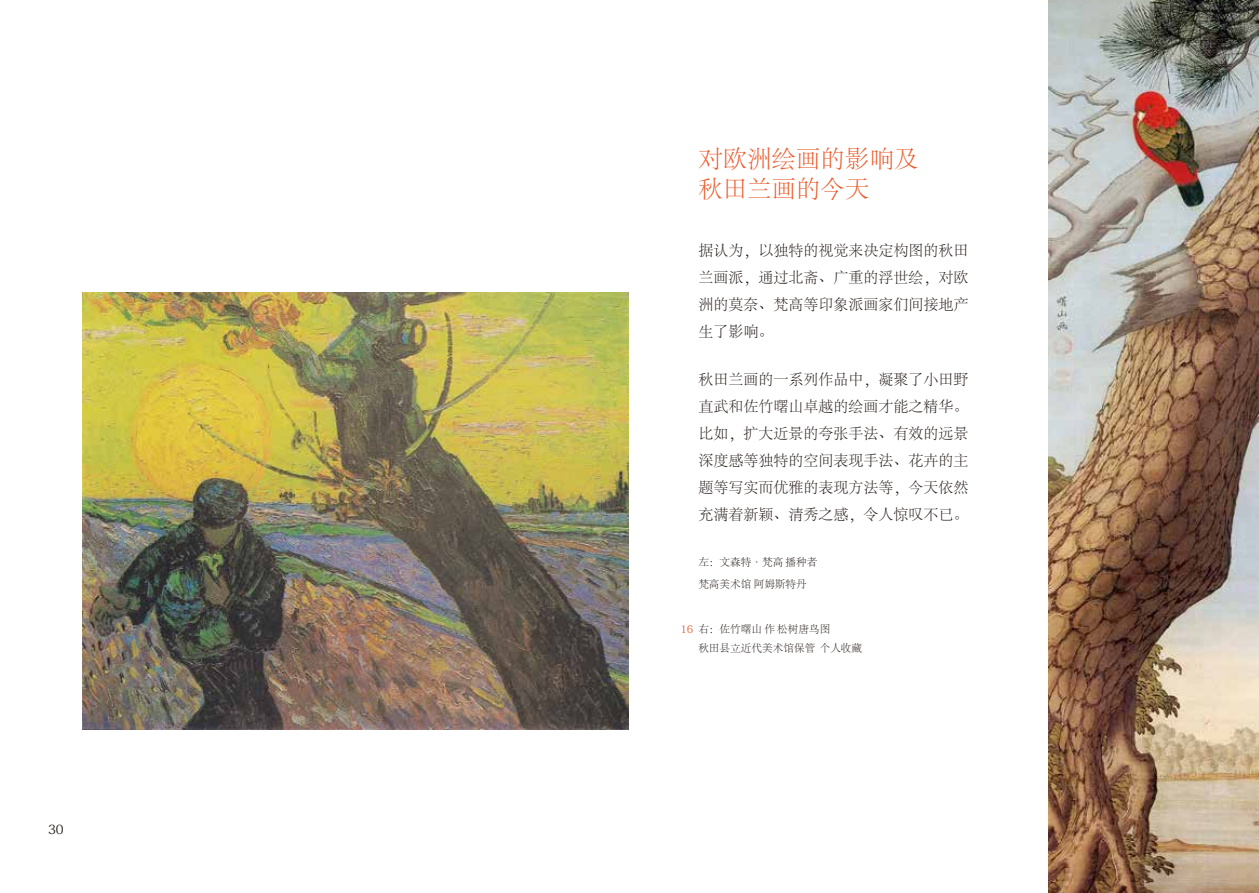
<style>
.page{position:relative;width:1259px;height:893px;background:#fff}
.page>*{position:absolute;margin:0;border:0;box-sizing:border-box;transform-origin:0 0}
.t1{font:300 24.45px/29.4px "Adobe Song Std";color:#eb5a2a}
.t2{font:300 15px/27px "Adobe Song Std";color:#221815;text-align:justify}
.t3{font:12.75px "Koz Min Pr 6 N";color:#221815}
.t4{font:300 10.65px/22.4px "Adobe Song Std";color:#221815}
.t5{font:10.65px "Koz Min Pr 6 N";color:#eb5a2a}
</style>
<div class="page">
<img style="left:83px;top:292px;width:545px;height:437px">
<img style="left:1048px;top:0;width:211px;height:893px">
<p class="t3" style="left:48px;top:822px;width:17px">30</p>
<h1 class="t1" style="left:698px;top:146px;width:222px">对欧洲绘画的影响及秋田兰画的今天</h1>
<p class="t2" style="left:698px;top:237px;width:271px">据认为，以独特的视觉来决定构图的秋田兰画派，通过北斋、广重的浮世绘，对欧洲的莫奈、梵高等印象派画家们间接地产生了影响。</p>
<p class="t2" style="left:698px;top:367px;width:271px">秋田兰画的一系列作品中，凝聚了小田野直武和佐竹曙山卓越的绘画才能之精华。比如，扩大近景的夸张手法、有效的远景深度感等独特的空间表现手法、花卉的主题等写实而优雅的表现方法等，今天依然充满着新颖、清秀之感，令人惊叹不已。</p>
<p class="t4" style="left:698px;top:551px;width:121px">左：文森特·梵高 播种者梵高美术馆 阿姆斯特丹</p>
<p class="t4" style="left:698px;top:620px;width:165px;line-height:19.2px">右：佐竹曙山 作 松树唐鸟图<br>秋田县立近代美术馆保管 个人收藏</p>
<p class="t5" style="left:680px;top:623px;width:15px">16</p>
</div>
